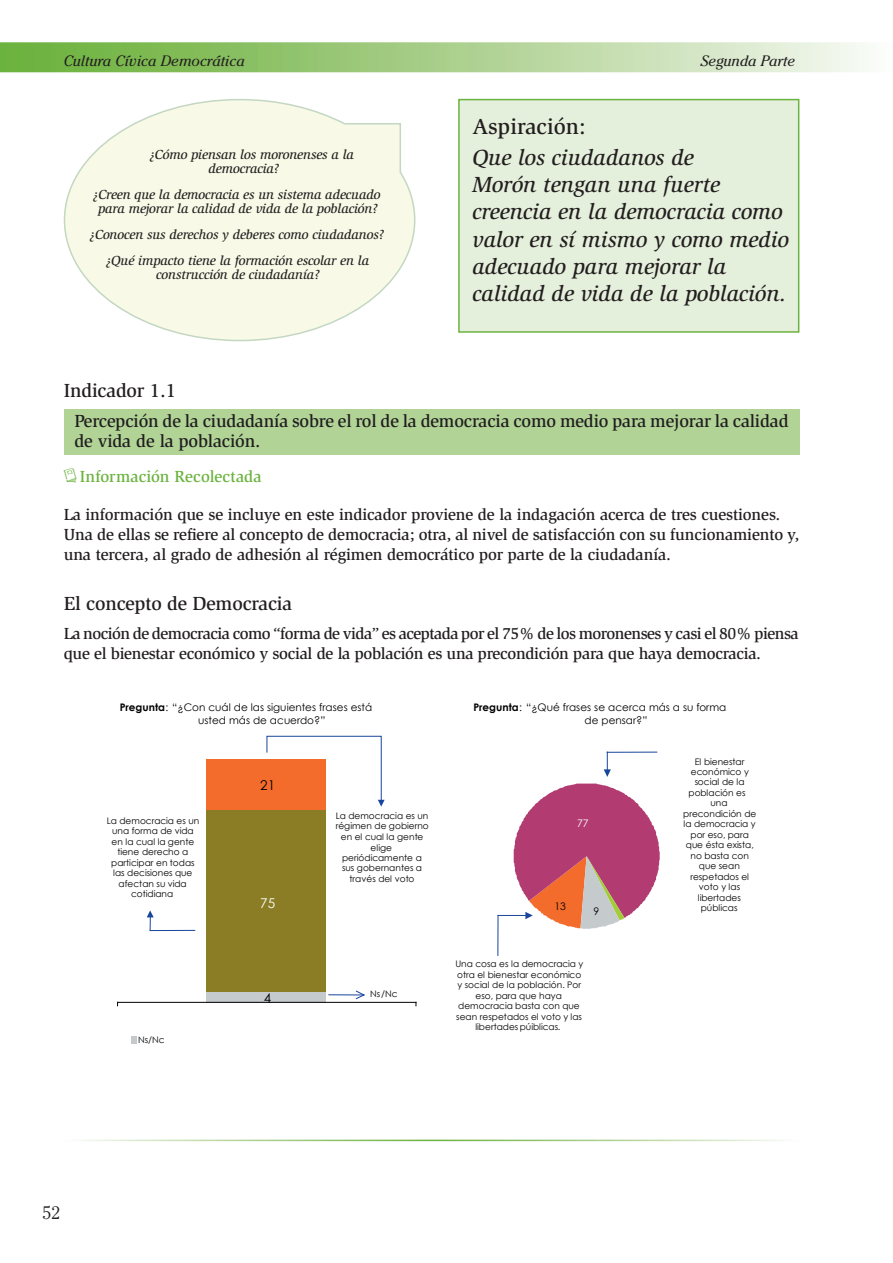
<style>
.page{position:relative;width:893px;height:1263px;background:#fff}
.page>*{position:absolute;margin:0;border:0;box-sizing:border-box;transform-origin:0 0}
.t1{font:italic 500 22.5px/27px "Slimbach";color:#231f20}
.t2{font:500 22.5px "Slimbach";color:#231f20}
.t3{font:500 19.5px "Slimbach";letter-spacing:-.01em;color:#231f20}
.t4{font:500 18px/19.5px "Slimbach";letter-spacing:-.01em;color:#211e20}
.t5{font:300 18px "Cheltenham";color:#231f20}
.t6{font:500 16.5px/20.2px "Slimbach";letter-spacing:-.01em;color:#231f20}
.t7{font:500 16.5px/20.2px "Slimbach";letter-spacing:-.035em;color:#231f20}
.t8{font:500 16.5px "Slimbach";letter-spacing:.01em;color:#6bb33e}
.t9{font:italic 15px "Cheltenham";color:#231f20}
.t10{font:italic 500 13.5px/13.5px "Slimbach";letter-spacing:-.01em;color:#231f20;text-align:center}
.t11{font:13.5px "Century Gothic";color:#000}
.t12{font:13.5px "Century Gothic";color:#fff}
.t13{font:10.5px/12.6px "Century Gothic";letter-spacing:.005em;color:#000}
.t14{font:10.5px "Century Gothic";color:#fff}
.t15{font:9px/10.5px "Century Gothic";color:#000;text-align:center}
.s1{font-weight:700}
</style>
<div class="page">
<div style="left:0;top:42px;width:893px;height:30px;background:linear-gradient(to right,#64ac31,#f6f7f1)"></div>
<hr style="left:892px;top:42px;width:1px;height:30px;background:#fff">
<div style="left:459px;top:100px;width:340px;height:232px;background:#e5f0dc"></div>
<div style="left:458px;top:99px;width:341px;height:234px;border:2px solid #6bb33e"></div>
<div style="left:64px;top:409px;width:735px;height:45px;background:#b1d396"></div>
<svg style="left:63px;top:99px;width:353px;height:243px"></svg>
<div style="left:207px;top:992px;width:119px;height:10px;background:#c5cacc"></div>
<div style="left:207px;top:810px;width:119px;height:182px;background:#8a7d25"></div>
<div style="left:207px;top:759px;width:119px;height:51px;background:#f36c2b"></div>
<hr style="left:118px;top:1002px;width:298px;height:1px;background:#000">
<div style="left:131px;top:1036px;width:6px;height:7px;background:#c5cacc"></div>
<svg style="left:266px;top:736px;width:119px;height:71px"></svg>
<hr style="left:150px;top:930px;width:45px;height:1px;background:#19469c">
<svg style="left:147px;top:910px;width:7px;height:20px"></svg>
<hr style="left:497px;top:915px;width:1px;height:40px;background:#19469c">
<svg style="left:498px;top:783px;width:162px;height:146px"></svg>
<hr style="left:607px;top:752px;width:50px;height:1px;background:#19469c">
<svg style="left:604px;top:752px;width:7px;height:25px"></svg>
<hr style="left:329px;top:994px;width:35px;height:1px;background:#19469c">
<svg style="left:355px;top:990px;width:10px;height:10px"></svg>
<h3 class="t9" style="left:64px;top:52px;width:182px">Cultura Cívica Democrática</h3>
<h3 class="t9" style="left:701px;top:52px;width:96px">Segunda Parte</h3>
<h3 class="t10" style="left:209px;top:148px;width:147px;text-align:left;text-indent:-59px">¿Cómo piensan los moronenses a la democracia?</h3>
<h3 class="t10" style="left:94px;top:188px;width:289px">¿Creen que la democracia es un sistema adecuado para mejorar la calidad de vida de la población?</h3>
<h3 class="t10" style="left:90px;top:221px;width:295px;line-height:26.2px">¿Conocen sus derechos y deberes como ciudadanos? ¿Qué impacto tiene la formación escolar en la</h3>
<h3 class="t10" style="left:156px;top:267px;width:165px">construcción de ciudadanía?</h3>
<h2 class="t3" style="left:64px;top:379px;width:114px">Indicador 1.1</h2>
<h1 class="t2" style="left:472px;top:113px;width:115px">Aspiración:</h1>
<h1 class="t1" style="left:472px;top:144px;width:318px">Que los ciudadanos de<br>Morón tengan una fuerte creencia en la democracia como valor en sí mismo y como medio adecuado para mejorar la calidad de vida de la población.</h1>
<h3 class="t4" style="left:74px;top:411px;width:716px">Percepción de la ciudadanía sobre el rol de la democracia como medio para mejorar la calidad de vida de la población.</h3>
<h3 class="t8" style="left:80px;top:467px;width:184px">Información Recolectada</h3>
<p class="t6" style="left:64px;top:504px;width:737px">La información que se incluye en este indicador proviene de la indagación acerca de tres cuestiones.<br>Una de ellas se refiere al concepto de democracia; otra, al nivel de satisfacción con su funcionamiento y, una tercera, al grado de adhesión al régimen democrático por parte de la ciudadanía.</p>
<h2 class="t3" style="left:64px;top:592px;width:230px">El concepto de Democracia</h2>
<h3 class="t7" style="left:64px;top:623px;width:737px">La noción de democracia como “forma de vida” es aceptada por el 75% de los moronenses y casi el 80% piensa que el bienestar económico y social de la población es una precondición para que haya democracia.</h3>
<p class="t13" style="left:198px;top:701px;width:175px;text-indent:-78px"><span class="s1">Pregunta</span>: “¿Con cuál de las siguientes frases está usted más de acuerdo?”</p>
<p class="t15" style="left:107px;top:815px;width:94px">La democracia es un una forma de vida en la cual la gente tiene derecho a participar en todas las decisiones que afectan su vida cotidiana</p>
<p class="t15" style="left:138px;top:1034px;width:28px">Ns/Nc</p>
<h3 class="t11" style="left:260px;top:776px;width:17px">21</h3>
<h3 class="t12" style="left:260px;top:893px;width:17px">75</h3>
<h3 class="t11" style="left:264px;top:989px;width:9px">4</h3>
<p class="t15" style="left:336px;top:810px;width:95px">La democracia es un régimen de gobierno en el cual la gente elige periódicamente a sus gobernantes a través del voto</p>
<p class="t15" style="left:370px;top:989px;width:29px">Ns/Nc</p>
<p class="t13" style="left:585px;top:701px;width:143px;text-indent:-111px"><span class="s1">Pregunta</span>: “¿Qué frases se acerca más a su forma de pensar?”</p>
<p class="t14" style="left:577px;top:816px;width:13px">77</p>
<p class="t13" style="left:554px;top:899px;width:13px">13</p>
<p class="t13" style="left:594px;top:904px;width:7px">9</p>
<p class="t15" style="left:455px;top:958px;width:129px">Una cosa es la democracia y otra el bienestar económico y social de la población. Por eso, para que haya democracia basta con que sean respetados el voto y las libertades púiblicas.</p>
<p class="t15" style="left:695px;top:756px;width:51px">El bienestar</p>
<p class="t15" style="left:691px;top:766px;width:60px">económico y</p>
<p class="t15" style="left:695px;top:777px;width:51px">social de la</p>
<p class="t15" style="left:689px;top:787px;width:58px">población es</p>
<p class="t15" style="left:711px;top:798px;width:19px">una</p>
<p class="t15" style="left:683px;top:808px;width:75px">precondición de</p>
<p class="t15" style="left:684px;top:819px;width:74px">la democracia y</p>
<p class="t15" style="left:691px;top:829px;width:60px">por eso, para</p>
<p class="t15" style="left:686px;top:840px;width:69px">que ésta exista,</p>
<p class="t15" style="left:691px;top:850px;width:60px">no basta con</p>
<p class="t15" style="left:699px;top:860px;width:42px">que sean</p>
<p class="t15" style="left:690px;top:871px;width:60px">respetados el</p>
<p class="t15" style="left:699px;top:882px;width:43px">voto y las</p>
<p class="t15" style="left:698px;top:892px;width:45px">libertades</p>
<p class="t15" style="left:701px;top:902px;width:38px">públicas</p>
<h3 class="t5" style="left:43px;top:1202px;width:19px">52</h3>
</div>
